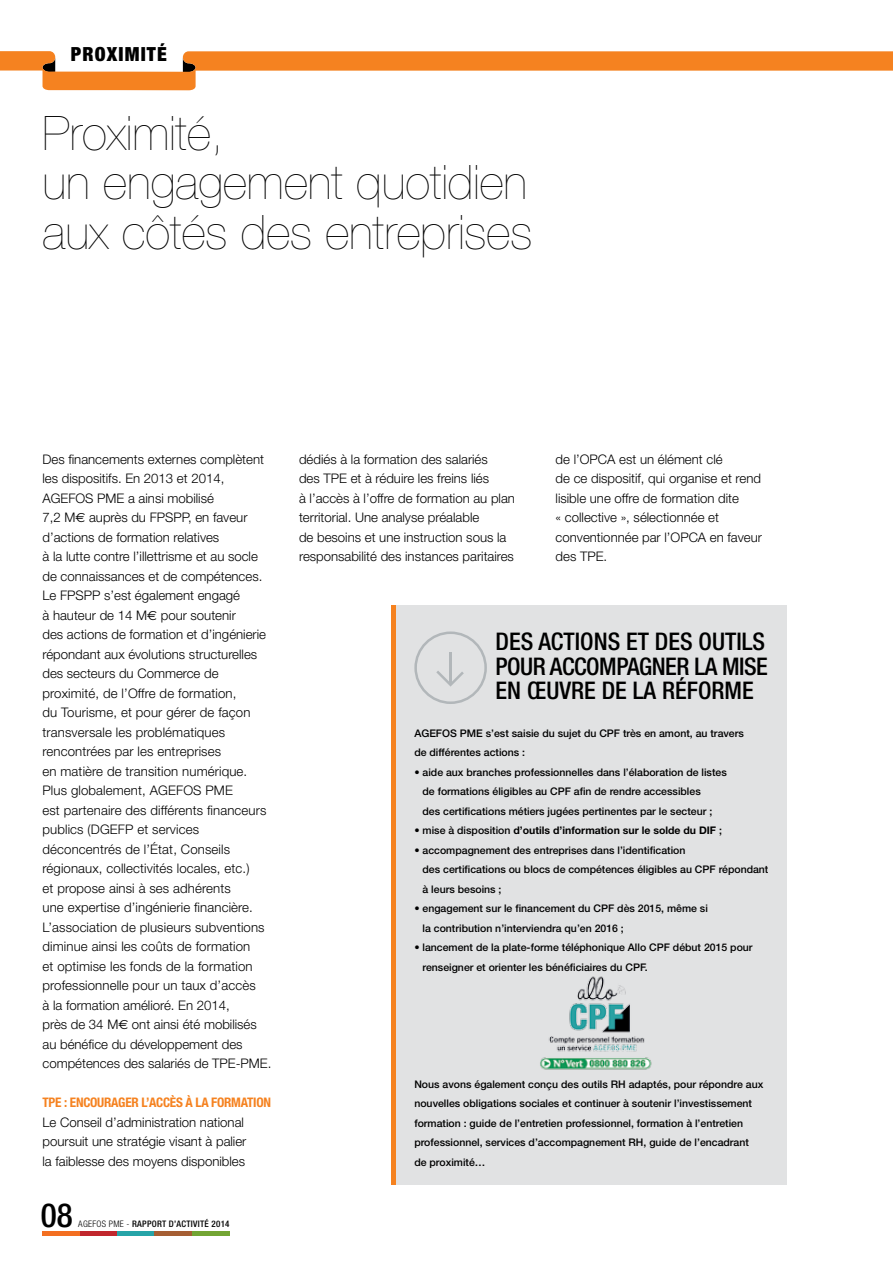
<style>
.page{position:relative;width:893px;height:1263px;background:#fff}
.page>*{position:absolute;margin:0;border:0;box-sizing:border-box;transform-origin:0 0}
.t1{font:200 47.55px/49.7px "Helvetica Neue LT Std";color:#000}
.t2{font:500 condensed 33.3px "Helvetica Neue LT Std";color:#000}
.t3{font:500 condensed 24.3px/24.3px "Helvetica Neue LT Std";color:#000}
.t4{font:900 condensed 19.5px "Helvetica Neue LT Std";letter-spacing:.06em;color:#000}
.t5{font:300 13.2px/19.5px "Helvetica Neue LT Std";color:#000}
.t6{font:700 condensed 13.2px "Helvetica Neue LT Std";letter-spacing:-.02em;color:#f58220}
.t7{font:500 10.5px/19.5px "Helvetica Neue LT Std";color:#000}
.t8{font:700 10.5px "Helvetica Neue LT Std";color:#000}
.t9{font:300 condensed 9px "Helvetica Neue LT Std";letter-spacing:.03em;color:#000}
.t10{font:500 condensed 9px "Helvetica Neue LT Std";letter-spacing:.03em;color:#000}
.s1{font-family:"Euro Sans";font-weight:400}
.s2{font-weight:500}
</style>
<div class="page">
<svg style="left:0;top:51px;width:893px;height:39px"></svg>
<hr style="left:80px;top:1232px;width:37px;height:4px;background:#c1272d">
<hr style="left:43px;top:1232px;width:37px;height:4px;background:#f36f21">
<hr style="left:192px;top:1232px;width:38px;height:4px;background:#73a534">
<hr style="left:117px;top:1232px;width:38px;height:4px;background:#26a4a8">
<hr style="left:155px;top:1232px;width:37px;height:4px;background:#a55e33">
<div style="left:391px;top:721px;width:5px;height:116px;background:#f58220"></div>
<div style="left:391px;top:605px;width:5px;height:116px;background:#f58220"></div>
<div style="left:391px;top:1069px;width:5px;height:116px;background:#f58220"></div>
<div style="left:391px;top:837px;width:5px;height:116px;background:#f58220"></div>
<div style="left:391px;top:953px;width:5px;height:116px;background:#f58220"></div>
<div style="left:396px;top:605px;width:391px;height:580px;background:#e1e2e3"></div>
<svg style="left:414px;top:631px;width:73px;height:73px"></svg>
<hr style="left:449px;top:653px;width:3px;height:32px;background:#b2b7ba">
<img style="left:540px;top:976px;width:112px;height:94px">
<h3 class="t4" style="left:71px;top:42px;width:97px">PROXIMITÉ</h3>
<h1 class="t1" style="left:43px;top:108px;width:491px">Proximité,<br>un engagement quotidien aux côtés des entreprises</h1>
<p class="t5" style="left:43px;top:449px;width:230px">Des financements externes complètent les dispositifs. En 2013 et 2014, AGEFOS PME a ainsi mobilisé<br>7,2 M<span class="s1">€</span> auprès du FPSPP, en faveur d’actions de formation relatives<br>à la lutte contre l’illettrisme et au socle de connaissances et de compétences.<br>Le FPSPP s’est également engagé<br>à hauteur de 14 M<span class="s1">€</span> pour soutenir<br>des actions de formation et d’ingénierie répondant aux évolutions structurelles des secteurs du Commerce de proximité, de l’Offre de formation,<br>du Tourisme, et pour gérer de façon transversale les problématiques rencontrées par les entreprises<br>en matière de transition numérique.<br>Plus globalement, AGEFOS PME<br>est partenaire des différents financeurs publics (DGEFP et services déconcentrés de l’État, Conseils régionaux, collectivités locales, etc.)<br>et propose ainsi à ses adhérents<br>une expertise d’ingénierie financière.<br>L’association de plusieurs subventions diminue ainsi les coûts de formation<br>et optimise les fonds de la formation professionnelle pour un taux d’accès<br>à la formation amélioré. En 2014,<br>près de 34 M<span class="s1">€</span> ont ainsi été mobilisés au bénéfice du développement des compétences des salariés de TPE-PME.</p>
<p class="t6" style="left:43px;top:1094px;width:230px">TPE : ENCOURAGER L’ACCèS À LA FORMATION</p>
<p class="t5" style="left:43px;top:1112px;width:205px">Le Conseil d’administration national poursuit une stratégie visant à palier la faiblesse des moyens disponibles</p>
<h2 class="t2" style="left:41px;top:1195px;width:33px">08</h2>
<p class="t9" style="left:78px;top:1218px;width:65px">AGEFOS PME - <span class="s2">RAPPOR</span></p>
<p class="t10" style="left:162px;top:1218px;width:69px">T D’ACTIVITÉ 2014</p>
<p class="t5" style="left:299px;top:449px;width:217px">dédiés à la formation des salariés<br>des TPE et à réduire les freins liés<br>à l’accès à l’offre de formation au plan territorial. Une analyse préalable<br>de besoins et une instruction sous la responsabilité des instances paritaires</p>
<p class="t5" style="left:556px;top:449px;width:208px">de l’OPCA est un élément clé<br>de ce dispositif, qui organise et rend lisible une offre de formation dite<br>« collective », sélectionnée et conventionnée par l’OPCA en faveur des TPE.</p>
<h3 class="t3" style="left:496px;top:629px;width:269px">DES ACTIONS ET DES OUTILS<br>POURACCO</h3>
<h3 class="t3" style="left:496px;top:654px;width:274px;text-indent:104px">MPAGNER LA MISE<br>EN ŒUVRE DE LA RÉFORME</h3>
<p class="t7" style="left:414px;top:723px;width:331px">AGEFOS PME s’est saisie du sujet du CPF très en amont, au travers de différentes actions :</p>
<p class="t7" style="left:423px;top:762px;width:306px;text-indent:-8px">• aide aux branches professionnelles dans l’élaboration de listes de formations éligibles au CPF afin de rendre accessibles<br>des certifications métiers jugées pertinentes par le secteur ;</p>
<p class="t8" style="left:414px;top:824px;width:309px"><span class="s2">• mise à disposition</span> d’outils d’information sur le solde du DI F <span class="s2">;</span></p>
<p class="t7" style="left:423px;top:840px;width:347px;text-indent:-8px">• accompagnement des entreprises dans l’identification<br>des certifications ou blocs de compétences éligibles au CPF répondant à leurs besoins ;</p>
<p class="t7" style="left:423px;top:898px;width:287px;text-indent:-8px">• engagement sur le financement du CPF dès 2015, même si la contribution n’interviendra qu’en 2016 ;</p>
<p class="t7" style="left:423px;top:937px;width:332px;text-indent:-8px">• lancement de la plate-forme téléphonique Allo CPF début 2015 pour renseigner et orienter les bénéficiaires du CPF.</p>
<p class="t7" style="left:414px;top:1074px;width:350px">Nous avons également conçu des outils RH adaptés, pour répondre aux nouvelles obligations sociales et continuer à soutenir l’investissement formation : guide de l’entretien professionnel, formation à l’entretien professionnel, services d’accompagnement RH, guide de l’encadrant de proximité…</p>
</div>
